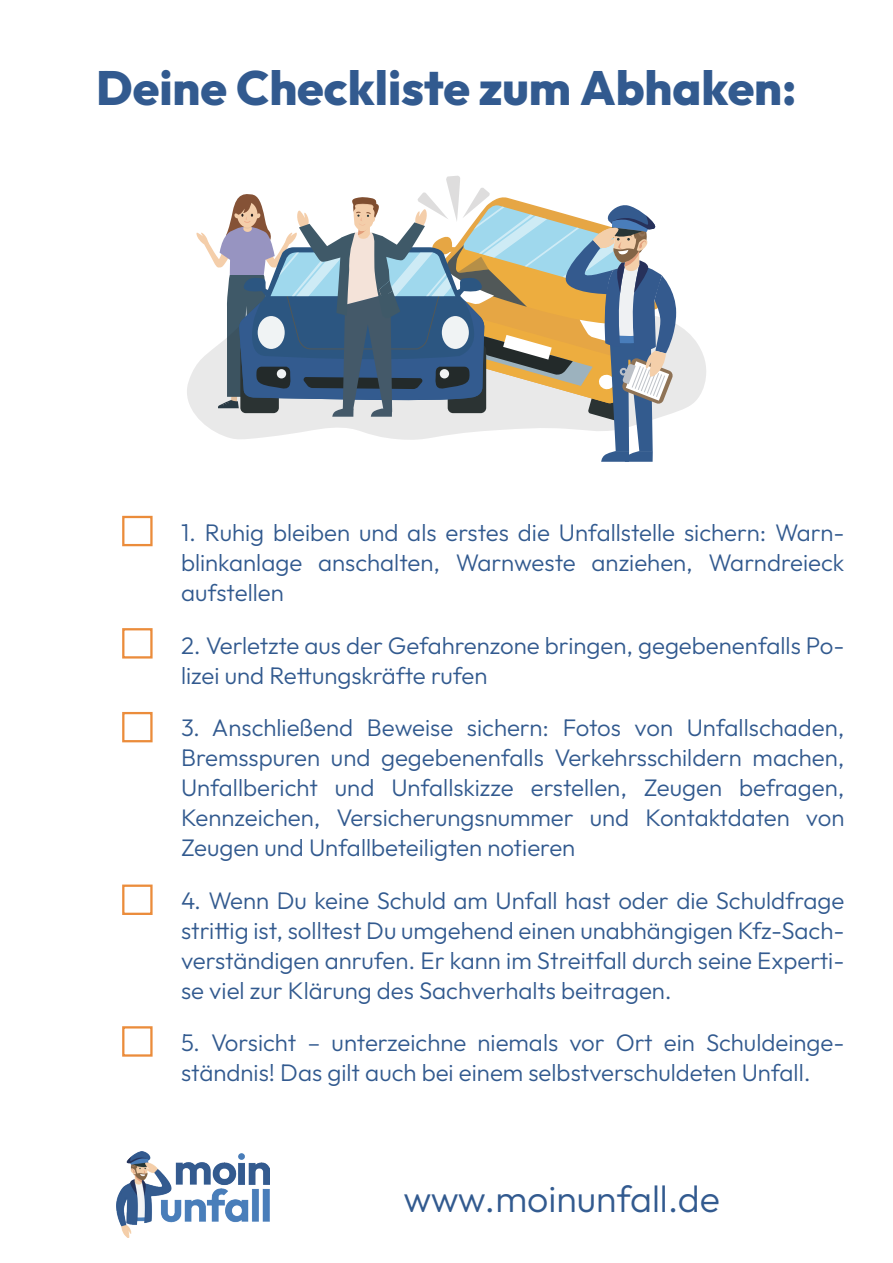
<style>
.page{position:relative;width:893px;height:1263px;background:#fff}
.page>*{position:absolute;margin:0;border:0;box-sizing:border-box;transform-origin:0 0}
.t1{font:800 48px "Outfit";color:#325a8f}
.t2{font:300 37.5px "Outfit";color:#325a8f}
.t3{font:300 24px/30px "Outfit";color:#325a8f;text-align:justify}
</style>
<div class="page">
<svg style="left:187px;top:308px;width:519px;height:107px;fill:#e9e9e9"></svg>
<svg style="left:196px;top:176px;width:480px;height:286px"></svg>
<img style="left:116px;top:1152px;width:153px;height:85px">
<div style="left:122px;top:516px;width:31px;height:30px;border:2px solid #eb8c3b"></div>
<div style="left:122px;top:628px;width:31px;height:30px;border:2px solid #eb8c3b"></div>
<div style="left:122px;top:712px;width:31px;height:30px;border:2px solid #eb8c3b"></div>
<div style="left:122px;top:884px;width:31px;height:31px;border:2px solid #eb8c3b"></div>
<div style="left:122px;top:1026px;width:31px;height:31px;border:2px solid #eb8c3b"></div>
<h1 class="t1" style="left:96px;top:61px;width:702px">Deine Checkliste zum Abhaken:</h1>
<p class="t3" style="left:181px;top:518px;width:665px">1. Ruhig bleiben und als erstes die Unfallstelle sichern: Warn&shy;blinkanlage anschalten, Warnweste anziehen, Warndreieck aufstellen</p>
<p class="t3" style="left:181px;top:630px;width:665px">2. Verletzte aus der Gefahrenzone bringen, gegebenenfalls Po&shy;lizei und Rettungskräfte rufen</p>
<p class="t3" style="left:181px;top:713px;width:665px">3. Anschließend Beweise sichern: Fotos von Unfallschaden, Bremsspuren und gegebenenfalls Verkehrsschildern machen, Unfallbericht und Unfallskizze erstellen, Zeugen befragen, Kennzeichen, Versicherungsnummer und Kontaktdaten von Zeugen und Unfallbeteiligten notieren</p>
<p class="t3" style="left:181px;top:885px;width:665px">4. Wenn Du keine Schuld am Unfall hast oder die Schuldfrage strittig ist, solltest Du umgehend einen unabhängigen Kfz-Sach&shy;verständigen anrufen. Er kann im Streitfall durch seine Experti&shy;se viel zur Klärung des Sachverhalts beitragen.</p>
<p class="t3" style="left:181px;top:1028px;width:665px">5. Vorsicht – unterzeichne niemals vor Ort ein Schuldeinge&shy;ständnis! Das gilt auch bei einem selbstverschuldeten Unfall.</p>
<h2 class="t2" style="left:404px;top:1177px;width:318px">www.moinunfall.de</h2>
</div>
